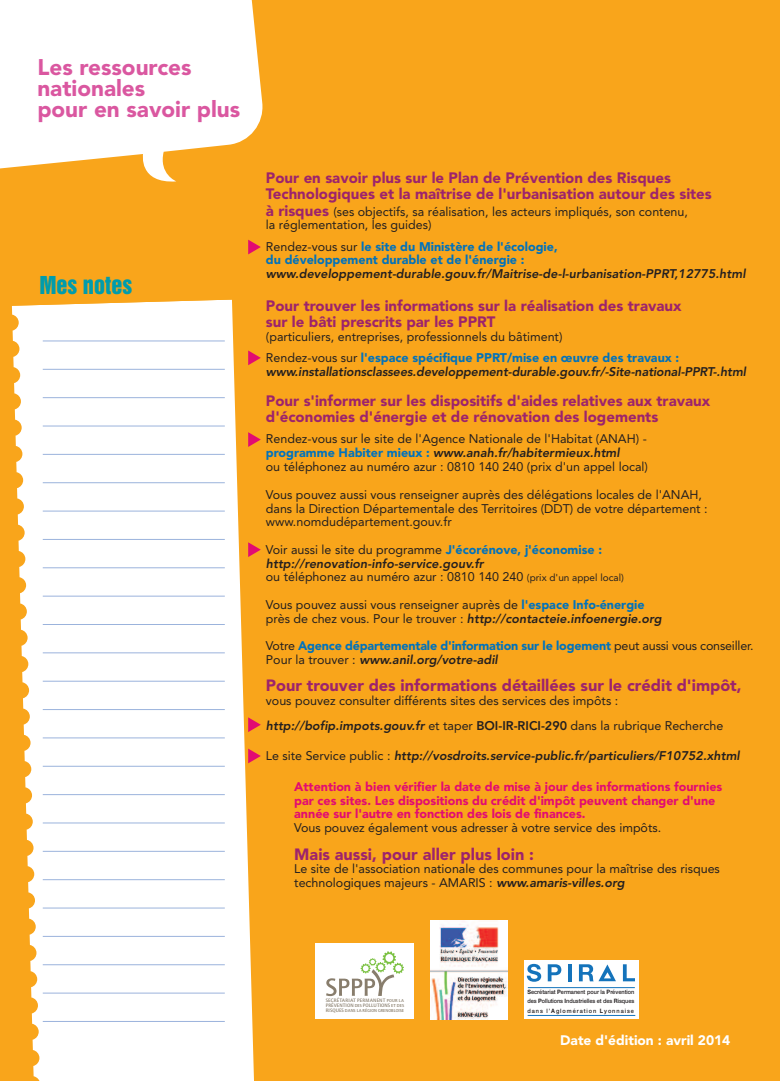
<style>
.page{position:relative;width:780px;height:1081px;background:#fff}
.page>*{position:absolute;margin:0;border:0;box-sizing:border-box;transform-origin:0 0}
.t1{font:900 22.5px/21.5px "Avenir";color:#da57a0}
.t2{font:22.5px "Swiss 921 BT Regular A";color:#009cac}
.t3{font:900 16.25px "Avenir";color:#9d236c}
.t4{font:900 15px/16.2px "Avenir";color:#9d236c}
.t5{font:900 13.75px "Avenir";color:#fff}
.t6{font:12.5px/13.8px "Avenir";color:#231f20}
.t7{font:italic 800 12.5px "Avenir";color:#231f20}
.t8{font:900 12.5px/13.8px "Avenir";color:#0072bc}
.t9{font:900 12.5px/13.8px "Avenir";color:#e20b72}
.t10{font:500 6px/9px "Helvetica Neue";letter-spacing:.08em;color:#231f20;text-align:justify;scale:.94 1}
.t11{font:500 5px/5px "AT Quay Sans";letter-spacing:.005em;color:#887d6c}
.t12{font:500 4.38px "AT Quay Sans";color:#887d6c}
.s1{font-weight:900;font-size:15px;color:#9d236c}
.s2{font-weight:400;color:#231f20}
.s3{font-weight:900;color:#0072bc}
.s4{font-weight:800;font-style:italic}
.s5{font-size:10px}
.s6{font-weight:800;font-style:italic;color:#231f20}
.s7{font-weight:800}
.s8{font-weight:400;font-style:normal}
.s9{font-size:4.38px}
.s10{font-size:5px}
.s11{font-weight:700}
</style>
<div class="page">
<div style="left:0;top:1px;width:779px;height:1080px;background:#f9a51b"></div>
<img style="left:430px;top:920px;width:77px;height:99px">
<div style="left:315px;top:944px;width:98px;height:75px;background:#fff"></div>
<svg style="left:326px;top:951px;width:78px;height:45px"></svg>
<div style="left:524px;top:960px;width:114px;height:59px;background:#fff"></div>
<svg style="left:527px;top:964px;width:14px;height:17px"></svg>
<svg style="left:547px;top:964px;width:14px;height:17px"></svg>
<hr style="left:568px;top:964px;width:3px;height:17px;background:#1473bb">
<svg style="left:623px;top:964px;width:12px;height:17px"></svg>
<svg style="left:579px;top:964px;width:37px;height:17px"></svg>
<hr style="left:528px;top:987px;width:106px;height:1px;background:#1473bb">
<hr style="left:527px;top:1015px;width:108px;height:1px;background:#1473bb">
<svg style="left:0;top:1px;width:262px;height:181px;background:#fef1db"></svg>
<svg style="left:254px;top:354px;width:7px;height:8px"></svg>
<svg style="left:248px;top:240px;width:13px;height:14px"></svg>
<svg style="left:254px;top:435px;width:7px;height:9px"></svg>
<svg style="left:254px;top:545px;width:7px;height:9px"></svg>
<svg style="left:254px;top:721px;width:7px;height:8px"></svg>
<svg style="left:254px;top:752px;width:7px;height:8px"></svg>
<svg style="left:12px;top:299px;width:242px;height:782px;background:#fdf4e6"></svg>
<hr style="left:43px;top:341px;width:182px;height:1px;background:#9bb3dc">
<hr style="left:43px;top:369px;width:182px;height:1px;background:#9bb3dc">
<hr style="left:43px;top:397px;width:182px;height:1px;background:#9bb3dc">
<hr style="left:43px;top:426px;width:182px;height:1px;background:#9bb3dc">
<hr style="left:43px;top:454px;width:182px;height:1px;background:#9bb3dc">
<hr style="left:43px;top:482px;width:182px;height:1px;background:#9bb3dc">
<hr style="left:43px;top:511px;width:182px;height:1px;background:#9bb3dc">
<hr style="left:43px;top:539px;width:182px;height:1px;background:#9bb3dc">
<hr style="left:43px;top:567px;width:182px;height:1px;background:#9bb3dc">
<hr style="left:43px;top:596px;width:182px;height:1px;background:#9bb3dc">
<hr style="left:43px;top:624px;width:182px;height:1px;background:#9bb3dc">
<hr style="left:43px;top:652px;width:182px;height:1px;background:#9bb3dc">
<hr style="left:43px;top:681px;width:182px;height:1px;background:#9bb3dc">
<hr style="left:43px;top:709px;width:182px;height:1px;background:#9bb3dc">
<hr style="left:43px;top:737px;width:182px;height:1px;background:#9bb3dc">
<hr style="left:43px;top:766px;width:182px;height:1px;background:#9bb3dc">
<hr style="left:43px;top:794px;width:182px;height:1px;background:#9bb3dc">
<hr style="left:43px;top:822px;width:182px;height:1px;background:#9bb3dc">
<hr style="left:43px;top:851px;width:182px;height:1px;background:#9bb3dc">
<hr style="left:43px;top:879px;width:182px;height:1px;background:#9bb3dc">
<hr style="left:43px;top:907px;width:182px;height:1px;background:#9bb3dc">
<hr style="left:43px;top:936px;width:182px;height:1px;background:#9bb3dc">
<hr style="left:43px;top:964px;width:182px;height:1px;background:#9bb3dc">
<hr style="left:43px;top:993px;width:182px;height:1px;background:#9bb3dc">
<hr style="left:43px;top:1021px;width:182px;height:1px;background:#9bb3dc">
<h1 class="t1" style="left:37px;top:56px;width:204px">Les ressources nationales<br>pour en savoir plus</h1>
<h1 class="t2" style="left:39px;top:270px;width:94px">Mes notes</h1>
<p class="t4" style="left:266px;top:170px;width:447px">Pour en savoir plus sur le Plan de Prévention des Risques<br>Technologiques et la maîtrise de l'urbanisation autour des sites</p>
<p class="t6" style="left:266px;top:204px;width:423px"><span class="s1">à risques</span> (ses objectifs, sa réalisation, les acteurs impliqués, son contenu, la réglementation, les guides)</p>
<p class="t8" style="left:266px;top:239px;width:293px"><span class="s2">Rendez-vous sur</span> le site du Ministère de l'écologie, du développement durable et de l'énergie :</p>
<p class="t7" style="left:266px;top:266px;width:481px">www.developpement-durable.gouv.fr/Maitrise-de-l-urbanisation-PPRT,12775.html</p>
<p class="t4" style="left:266px;top:297px;width:417px">Pour trouver les informations sur la réalisation des travaux sur le bâti prescrits par les PPRT</p>
<p class="t6" style="left:266px;top:326px;width:415px;line-height:21.2px">(particuliers, entreprises, professionnels du bâtiment)<br>Rendez-vous sur <span class="s3">l'espace spécifique PPRT/mise en œuvre des travaux :</span></p>
<p class="t7" style="left:266px;top:364px;width:481px">www.installationsclassees.developpement-durable.gouv.fr/-Site-national-PPRT-.html</p>
<p class="t4" style="left:266px;top:392px;width:445px">Pour s'informer sur les dispositifs d'aides relatives aux travaux d'économies d'énergie et de rénovation des logements</p>
<p class="t6" style="left:266px;top:432px;width:383px">Rendez-vous sur le site de l'Agence Nationale de l'Habitat (ANAH) - <span class="s3">programme Habiter mieux :</span> <span class="s4">www.anah.fr/habitermieux.html<br></span>ou téléphonez au numéro azur : 0810 140 240 (prix d'un appel local)</p>
<p class="t6" style="left:266px;top:488px;width:443px">Vous pouvez aussi vous renseigner auprès des délégations locales de l'ANAH, dans la Direction Départementale des Territoires (DDT) de votre département : www.nomdudépartement.gouv.fr</p>
<p class="t6" style="left:266px;top:543px;width:359px">Voir aussi le site du programme <span class="s3">J'écorénove, j'économise : </span><span class="s4">http://renovation-info-service.gouv.fr<br></span>ou téléphonez au numéro azur : 0810 140 240 <span class="s5">(prix d'un appel local)</span></p>
<p class="t6" style="left:266px;top:598px;width:397px">Vous pouvez aussi vous renseigner auprès de <span class="s3">l'espace Info-énergie </span>près de chez vous. Pour le trouver : <span class="s4">http://contacteie.infoenergie.org</span></p>
<p class="t8" style="left:266px;top:639px;width:489px"><span class="s2">Votre</span> Agence départementale d'information sur le logement <span class="s2">peut aussi vous conseiller.<br>Pour la trouver :</span> <span class="s6">www.anil.org/votre-adil</span></p>
<h2 class="t3" style="left:266px;top:676px;width:477px">Pour trouver des informations détaillées sur le crédit d'impôt,</h2>
<p class="t6" style="left:266px;top:688px;width:459px;line-height:25px">vous pouvez consulter différents sites des services des impôts : <span class="s4">http://bofip.impots.gouv.fr</span> et taper <span class="s7">BOI-IR-RICI-290</span> dans la rubrique Recherche</p>
<p class="t7" style="left:266px;top:748px;width:475px"><span class="s8">Le site Service public :</span> http://vosdroits.service-public.fr/particuliers/F10752.xhtml</p>
<p class="t9" style="left:294px;top:779px;width:429px">Attention à bien vérifier la date de mise à jour des informations fournies par ces sites. Les dispositions du crédit d'impôt peuvent changer d'une année sur l'autre en fonction des lois de finances.</p>
<p class="t6" style="left:294px;top:821px;width:368px">Vous pouvez également vous adresser à votre service des impôts.</p>
<h2 class="t3" style="left:294px;top:844px;width:241px">Mais aussi, pour aller plus loin :</h2>
<p class="t6" style="left:294px;top:862px;width:427px">Le site de l'association nationale des communes pour la maîtrise des risques technologiques majeurs - AMARIS : <span class="s4">www.amaris-villes.org</span></p>
<p class="t11" style="left:326px;top:998px;width:80px">SECRÉTARIAT PERMANENT <span class="s9">POUR LA<br></span>PRÉVENTION <span class="s9">DES</span> POLLUTIONS <span class="s9">ET DES</span></p>
<p class="t12" style="left:326px;top:1008px;width:80px"><span class="s10">RISQUES</span> DANS LA RÉGION GRENOBLOISE</p>
<p class="t10" style="left:527px;top:987px;width:115px"><span class="s11">S</span>ecrétariat <span class="s11">P</span>ermanent pour la <span class="s11">P</span>révention des <span class="s11">P</span>ollutions <span class="s11">I</span>ndustrielles et des <span class="s11">R</span>isques dans l’<span class="s11">A</span>glomération <span class="s11">L</span>yonnaise</p>
<p class="t5" style="left:560px;top:1032px;width:172px">Date d'édition : avril 2014</p>
</div>
